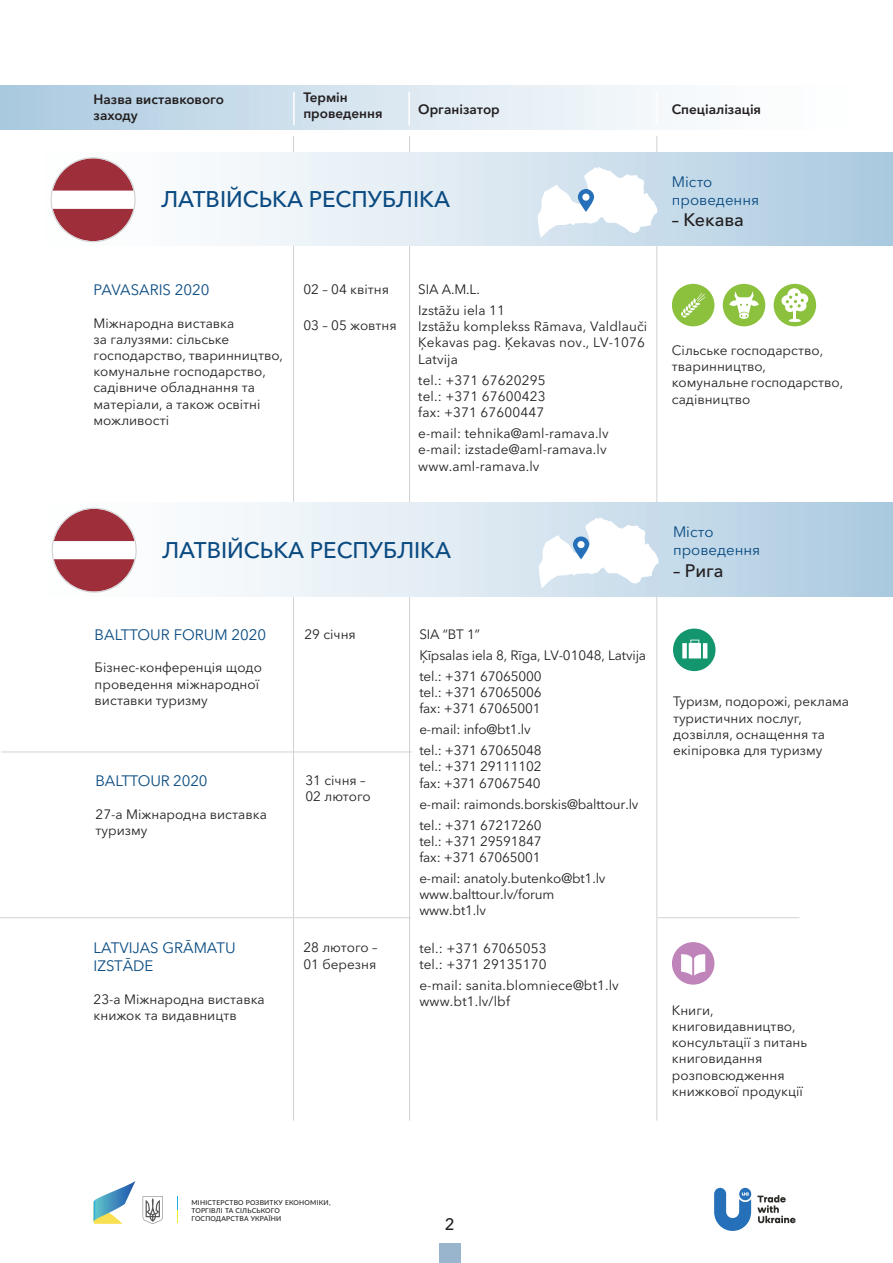
<style>
.page{position:relative;width:893px;height:1263px;background:#fff}
.page>*{position:absolute;margin:0;border:0;box-sizing:border-box;transform-origin:0 0}
.t1{font:500 22.5px "Avenir Next Cyr";color:#0a4a81}
.t2{font:500 18px "Avenir Next Cyr";color:#231f20}
.t3{font:500 16.5px "Avenir Next Cyr";color:#231f20}
.t4{font:15px/18px "Avenir Next Cyr";color:#084a81}
.t5{font:13.5px/16.2px "Avenir Next Cyr";color:#231f20}
.t6{font:600 13.5px/16.2px "Avenir Next Cyr";color:#231f20}
.t7{font:500 6.75px/8.1px "Lato";letter-spacing:.03em;color:#231f20}
</style>
<div class="page">
<div style="left:439px;top:1243px;width:21px;height:20px;background:#99b4cd"></div>
<div style="left:673px;top:629px;width:42px;height:42px;background:#13966e;border-radius:50%"></div>
<svg style="left:682px;top:640px;width:25px;height:18px"></svg>
<svg style="left:757px;top:1195px;width:38px;height:28px"></svg>
<svg style="left:714px;top:1188px;width:37px;height:43px"></svg>
<svg style="left:94px;top:1181px;width:42px;height:43px"></svg>
<svg style="left:143px;top:1196px;width:20px;height:28px"></svg>
<svg style="left:177px;top:1197px;width:1px;height:25px"></svg>
<hr style="left:293px;top:136px;width:1px;height:985px;background:#d1d2d4">
<hr style="left:656px;top:136px;width:1px;height:985px;background:#d1d2d4">
<hr style="left:409px;top:136px;width:1px;height:985px;background:#d1d2d4">
<div style="left:0;top:152px;width:893px;height:94px;background:linear-gradient(to right,#fff,#b0cde2)"></div>
<div style="left:1px;top:502px;width:892px;height:94px;background:linear-gradient(to right,#fff,#b0cde2)"></div>
<div style="left:0;top:85px;width:893px;height:44px;background:linear-gradient(to right,#b0cde1,#fff)"></div>
<hr style="left:293px;top:92px;width:2px;height:33px;background:#fff">
<hr style="left:408px;top:92px;width:2px;height:33px;background:#fff">
<hr style="left:656px;top:92px;width:2px;height:33px;background:#fff">
<hr style="left:1px;top:752px;width:411px;height:1px;background:#d1d2d4">
<svg style="left:51px;top:157px;width:85px;height:85px"></svg>
<svg style="left:52px;top:508px;width:85px;height:85px"></svg>
<svg style="left:538px;top:167px;width:119px;height:71px"></svg>
<svg style="left:539px;top:517px;width:119px;height:71px"></svg>
<svg style="left:578px;top:189px;width:16px;height:23px"></svg>
<div style="left:582px;top:194px;width:7px;height:7px;background:#fff;border-radius:50%"></div>
<svg style="left:573px;top:536px;width:16px;height:23px"></svg>
<div style="left:577px;top:541px;width:8px;height:7px;background:#fff;border-radius:50%"></div>
<div style="left:672px;top:284px;width:42px;height:42px;background:#8cc13e;border-radius:50%"></div>
<svg style="left:681px;top:293px;width:24px;height:25px"></svg>
<div style="left:723px;top:284px;width:42px;height:42px;background:#8cc13e;border-radius:50%"></div>
<svg style="left:729px;top:291px;width:30px;height:28px"></svg>
<div style="left:774px;top:284px;width:42px;height:42px;background:#8cc13e;border-radius:50%"></div>
<hr style="left:793px;top:305px;width:3px;height:16px;background:#fff">
<svg style="left:789px;top:319px;width:12px;height:3px"></svg>
<svg style="left:781px;top:288px;width:27px;height:24px"></svg>
<hr style="left:0;top:917px;width:411px;height:1px;background:#d1d2d4">
<div style="left:672px;top:942px;width:42px;height:43px;background:#bf84b9;border-radius:50%"></div>
<svg style="left:681px;top:954px;width:24px;height:21px"></svg>
<hr style="left:657px;top:917px;width:142px;height:1px;background:#d1d2d4">
<p class="t6" style="left:94px;top:91px;width:132px">Назва виставкового заходу</p>
<p class="t6" style="left:303px;top:89px;width:81px">Термін проведення</p>
<p class="t6" style="left:418px;top:101px;width:83px">Організатор</p>
<p class="t6" style="left:672px;top:101px;width:91px">Спеціалізація</p>
<h1 class="t1" style="left:161px;top:186px;width:290px">ЛАТВІЙСЬКА РЕСПУБЛІКА</h1>
<p class="t4" style="left:94px;top:281px;width:118px">PAVASARIS 2020</p>
<p class="t5" style="left:94px;top:315px;width:191px">Міжнародна виставка<br>за галузями: сільське господарство, тваринництво, комунальне господарство, садівниче обладнання та матеріали, а також освітні можливості</p>
<p class="t5" style="left:303px;top:281px;width:87px">02 – 04 квітня</p>
<p class="t5" style="left:418px;top:279px;width:88px;line-height:21px">SIA A.M.L.<br>Izstāžu iela 11</p>
<p class="t5" style="left:418px;top:318px;width:231px">Izstāžu komplekss Rāmava, Valdlauči<br>Ķekavas pag. Ķekavas nov., LV-1076<br>Latvija</p>
<p class="t5" style="left:418px;top:372px;width:129px;text-align:justify">tel.: +371 67620295 tel.: +371 67600423 fax: +371 67600447</p>
<p class="t5" style="left:418px;top:425px;width:192px">e-mail: tehnika@aml-ramava.lv e-mail: izstade@aml-ramava.lv www.aml-ramava.lv</p>
<p class="t5" style="left:303px;top:317px;width:95px">03 – 05 жовтня</p>
<h1 class="t1" style="left:162px;top:536px;width:290px">ЛАТВІЙСЬКА РЕСПУБЛІКА</h1>
<p class="t4" style="left:95px;top:626px;width:173px">BALTTOUR FORUM 2020</p>
<p class="t5" style="left:95px;top:659px;width:169px">Бізнес-конференція щодо проведення міжнародної виставки туризму</p>
<p class="t4" style="left:96px;top:772px;width:114px">BALTTOUR 2020</p>
<p class="t5" style="left:96px;top:806px;width:173px">27-а Міжнародна виставка туризму</p>
<p class="t4" style="left:94px;top:939px;width:144px">LATVIJAS GRĀMATU<br>IZSTĀDE</p>
<p class="t5" style="left:94px;top:991px;width:173px">23-а Міжнародна виставка книжок та видавництв</p>
<p class="t5" style="left:304px;top:626px;width:53px">29 січня</p>
<p class="t5" style="left:419px;top:624px;width:228px;line-height:21px">SIA “BT 1”<br>Ķīpsalas iela 8, Rīga, LV-01048, Latvija tel.: +371 67065000</p>
<p class="t5" style="left:419px;top:684px;width:124px">tel.: +371 67065006 fax: +371 67065001</p>
<p class="t5" style="left:419px;top:719px;width:124px;line-height:21px">e-mail: info@bt1.lv tel.: +371 67065048</p>
<p class="t5" style="left:419px;top:759px;width:124px">tel.: +371 29111102 fax: +371 67067540</p>
<p class="t5" style="left:419px;top:793px;width:221px;line-height:21px">e-mail: raimonds.borskis@balttour.lv tel.: +371 67217260</p>
<p class="t5" style="left:419px;top:833px;width:124px">tel.: +371 29591847 fax: +371 67065001</p>
<p class="t5" style="left:419px;top:870px;width:188px">e-mail: anatoly.butenko@bt1.lv www.balttour.lv/forum www.bt1.lv</p>
<p class="t5" style="left:419px;top:940px;width:129px">tel.: +371 67065053 tel.: +371 29135170</p>
<p class="t5" style="left:419px;top:977px;width:201px">e-mail: sanita.blomniece@bt1.lv www.bt1.lv/lbf</p>
<p class="t5" style="left:305px;top:772px;width:67px">31 січня –<br>02 лютого</p>
<p class="t5" style="left:303px;top:939px;width:76px">28 лютого –<br>01 березня</p>
<p class="t4" style="left:672px;top:172px;width:89px">Місто проведення</p>
<h2 class="t2" style="left:672px;top:209px;width:74px">– Кекава</h2>
<p class="t5" style="left:672px;top:342px;width:173px">Сільське господарство, тваринництво, комунальне господарство, садівництво</p>
<p class="t4" style="left:673px;top:523px;width:89px">Місто проведення</p>
<h2 class="t2" style="left:673px;top:560px;width:52px">– Рига</h2>
<p class="t5" style="left:673px;top:694px;width:178px">Туризм, подорожі, реклама туристичних послуг, дозвілля, оснащення та екіпіровка для туризму</p>
<p class="t5" style="left:672px;top:1002px;width:137px">Книги, книговидавництво, консультації з питань книговидання розповсюдження книжкової продукції</p>
<p class="t7" style="left:191px;top:1198px;width:141px">МІНІСТЕРСТВО РОЗВИТКУ ЕКОНОМІКИ,<br>ТОРГІВЛІ ТА СІЛЬСЬКОГО<br>ГОСПОДАРСТВА УКРАЇНИ</p>
<p class="t3" style="left:445px;top:1214px;width:11px">2</p>
</div>
